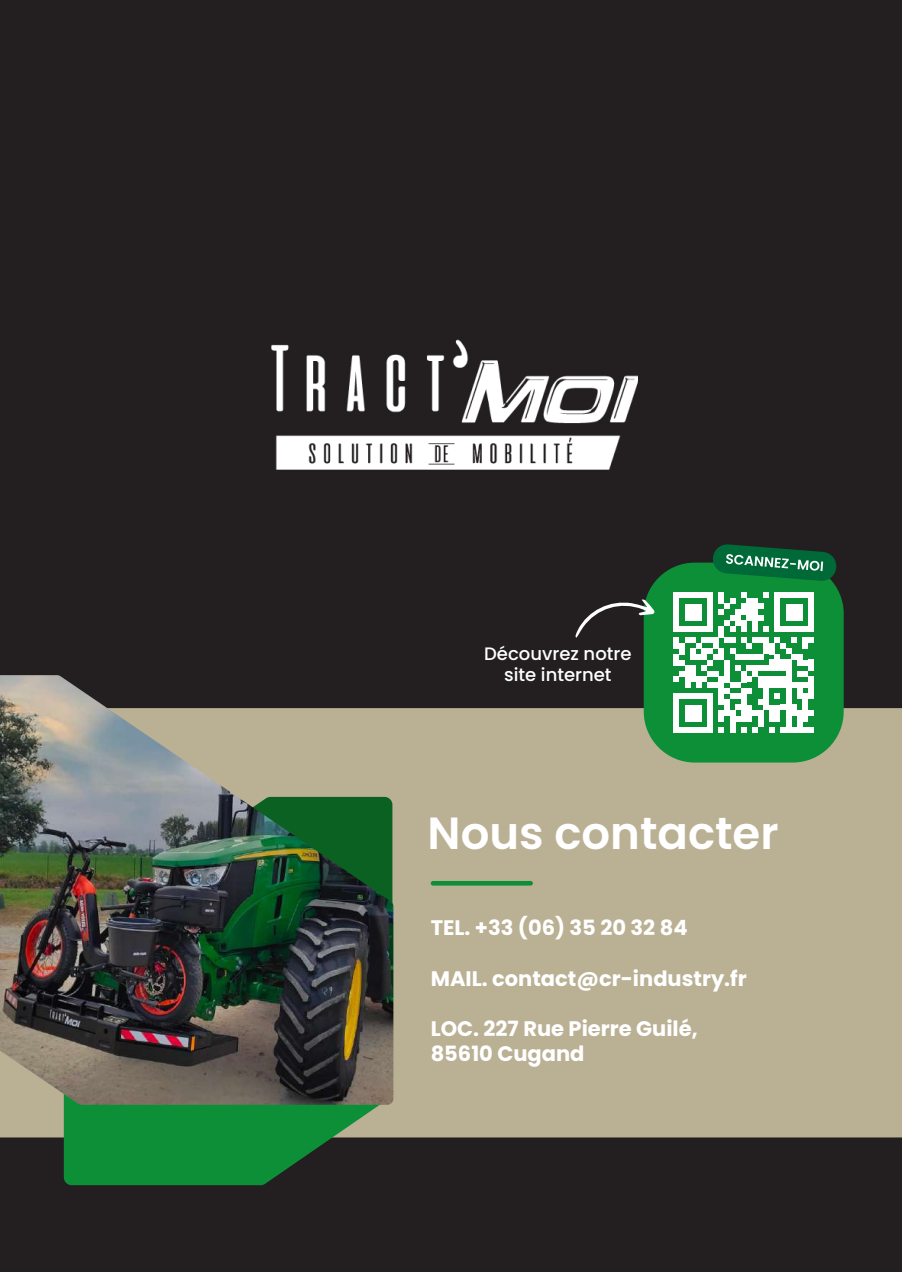
<style>
.page{position:relative;width:902px;height:1272px;background:#fff}
.page>*{position:absolute;margin:0;border:0;box-sizing:border-box;transform-origin:0 0}
.t1{font:600 45px "Poppins";color:#fff}
.t2{font:700 21px/25.2px "Poppins";color:#fff}
.t3{font:500 18px/21.6px "Poppins";color:#fff;text-align:center}
</style>
<div class="page">
<div style="left:0;top:0;width:901px;height:1271px;background:#231f20"></div>
<div style="left:0;top:708px;width:901px;height:429px;background:#bab094"></div>
<hr style="left:430px;top:881px;width:103px;height:4px;background:#0d8f38;border-radius:2px">
<img style="left:271px;top:339px;width:366px;height:131px">
<svg style="left:64px;top:1104px;width:329px;height:81px"></svg>
<img style="left:0;top:675px;width:393px;height:429px">
<div style="left:643px;top:562px;width:200px;height:200px;background:#0d8f38;border-radius:51px"></div>
<div style="left:673px;top:592px;width:6px;height:34px;background:#fff"></div>
<div style="left:684px;top:603px;width:6px;height:17px;background:#fff"></div>
<div style="left:690px;top:603px;width:6px;height:17px;background:#fff"></div>
<div style="left:696px;top:603px;width:5px;height:17px;background:#fff"></div>
<svg style="left:679px;top:592px;width:28px;height:6px"></svg>
<div style="left:707px;top:592px;width:5px;height:34px;background:#fff"></div>
<svg style="left:673px;top:626px;width:39px;height:5px"></svg>
<div style="left:718px;top:626px;width:6px;height:11px;background:#fff"></div>
<svg style="left:718px;top:592px;width:28px;height:39px"></svg>
<div style="left:746px;top:598px;width:6px;height:22px;background:#fff"></div>
<div style="left:752px;top:598px;width:5px;height:28px;background:#fff"></div>
<svg style="left:752px;top:626px;width:5px;height:5px"></svg>
<svg style="left:757px;top:615px;width:6px;height:5px"></svg>
<svg style="left:757px;top:592px;width:11px;height:17px"></svg>
<svg style="left:763px;top:626px;width:5px;height:5px"></svg>
<div style="left:774px;top:592px;width:6px;height:34px;background:#fff"></div>
<div style="left:785px;top:603px;width:6px;height:17px;background:#fff"></div>
<div style="left:791px;top:603px;width:6px;height:17px;background:#fff"></div>
<div style="left:797px;top:603px;width:5px;height:17px;background:#fff"></div>
<svg style="left:780px;top:592px;width:28px;height:6px"></svg>
<div style="left:808px;top:592px;width:5px;height:34px;background:#fff"></div>
<svg style="left:774px;top:626px;width:39px;height:5px"></svg>
<svg style="left:673px;top:637px;width:140px;height:95px"></svg>
<svg style="left:575px;top:599px;width:80px;height:38px"></svg>
<svg style="left:712px;top:544px;width:124px;height:37px"></svg>
<p class="t3" style="left:484px;top:642px;width:149px">Découvrez notre site internet</p>
<h1 class="t1" style="left:427px;top:807px;width:352px">Nous contacter</h1>
<p class="t2" style="left:430px;top:915px;width:258px">TEL. +33 (06) 35 20 32 84</p>
<p class="t2" style="left:430px;top:965px;width:317px">MAIL. contact@cr-industry.fr</p>
<p class="t2" style="left:430px;top:1016px;width:268px">LOC. 227 Rue Pierre Guilé,<br>85610 Cugand</p>
</div>
